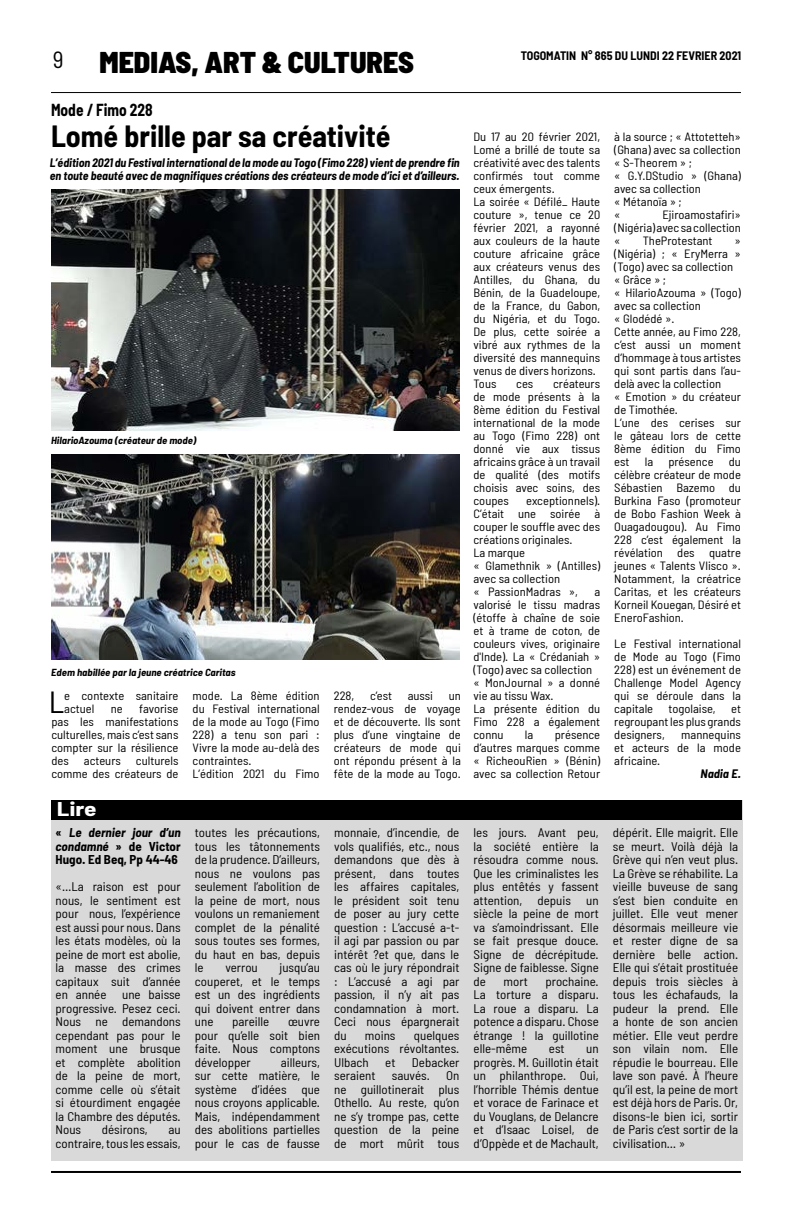
<style>
.page{position:relative;width:792px;height:1224px;background:#fff}
.page>*{position:absolute;margin:0;border:0;box-sizing:border-box;transform-origin:0 0}
.t1{font:semi-condensed 30.6px "Barlow";color:#000;scale:1.05 1}
.t2{font:700 semi-condensed 30px "Barlow";color:#000}
.t3{font:900 semi-condensed 30px "Barlow";color:#000}
.t4{font:semi-condensed 23.3px "Barlow";color:#000}
.t5{font:700 semi-condensed 19.4px "Barlow";color:#fff;scale:1.3 1}
.t6{font:700 semi-condensed 17px "Barlow";color:#000;scale:.91 1}
.t7{font:semi-condensed 12.5px/13.5px "Barlow";color:#000;text-align:justify;scale:1.04 1}
.t8{font:700 semi-condensed 12.5px/13.5px "Barlow";color:#000;text-align:justify;scale:1.04 1}
.t9{font:semi-condensed 12px/13px "Barlow";color:#000;text-align:justify;scale:1.05 1}
.t10{font:italic 700 semi-condensed 12px/13px "Barlow";color:#000}
.t11{font:700 semi-condensed 12px "Barlow";color:#000}
.t12{font:italic 700 semi-condensed 12px "Barlow";color:#000;scale:1.05 1}
.t13{font:italic 700 semi-condensed 10px "Barlow";color:#000;scale:1.08 1}
.s1{font-style:italic}
</style>
<div class="page">
<hr style="left:51px;top:1171px;width:690px;height:2px;background:#000">
<hr style="left:51px;top:92px;width:690px;height:1px;background:#000">
<div style="left:51px;top:800px;width:691px;height:360px;background:#d9d9d9"></div>
<div style="left:51px;top:801px;width:691px;height:19px;background:#000"></div>
<img style="left:51px;top:189px;width:409px;height:242px">
<img style="left:51px;top:455px;width:408px;height:205px">
<h3 class="t4" style="left:53px;top:45px;width:12px">9</h3>
<p class="t11" style="left:521px;top:48px;width:222px">TOGOMATIN N° 865 DU LUNDI 22 FEVRIER 2021</p>
<h2 class="t3" style="left:99px;top:44px;width:316px">MEDIAS, ART &amp; CULTURES</h2>
<h3 class="t6" style="left:51px;top:99px;width:113px">Mode / Fimo 228</h3>
<h2 class="t2" style="left:51px;top:118px;width:341px">Lomé brille par sa créativité</h2>
<p class="t10" style="left:50px;top:156px;width:411px">L’édition 2021 du Festival international de la mode au Togo (Fimo 228) vient de prendre fin en toute beauté avec de magnifiques créations des créateurs de mode d’ici et d’ailleurs.</p>
<p class="t9" style="left:614px;top:130px;width:122px;text-align:left">à la source ; « Attotetteh» (Ghana) avec sa collection « S-Theorem » ;<br>« G.Y.DStudio » (Ghana) avec sa collection<br>« Métanoïa » ;<br>«</p>
<p class="t9" style="left:473px;top:130px;width:122px;text-align:left">Du 17 au 20 février 2021,<br>Lomé a brillé de toute sa créativité avec des talents confirmés tout comme ceux émergents.<br>La soirée « Défilé_ Haute couture », tenue ce 20 février 2021, a rayonné aux couleurs de la haute couture africaine grâce aux créateurs venus des<br>Antilles, du Ghana, du<br>Bénin, de la Guadeloupe, de la France, du Gabon, du Nigéria, et du Togo.<br>De plus, cette soirée a vibré aux rythmes de la diversité des mannequins venus de divers horizons.<br>Tous</p>
<p class="t9" style="left:614px;top:208px;width:122px;text-indent:48px">Ejiroamostafiri» (Nigéria) avec sa collection «</p>
<p class="t9" style="left:643px;top:234px;width:68px">TheProtestant</p>
<p class="t9" style="left:614px;top:234px;width:122px;text-align:left;text-indent:120px">» (Nigéria) ; « EryMerra » (Togo) avec sa collection « Grâce » ;<br>« HilarioAzouma » (Togo) avec sa collection<br>« Glodédé ».<br>Cette année, au Fimo 228, c’est aussi un moment d’hommage à tous artistes qui sont partis dans l’au&shy;delà avec la collection<br>« Emotion » du créateur de Timothée.<br>L’une des cerises sur le gâteau lors de cette<br>8ème édition du Fimo est</p>
<p class="t9" style="left:473px;top:377px;width:122px;text-indent:80px">créateurs de mode présents à la 8ème édition du Festival international de la mode au Togo (Fimo 228) ont donné vie aux tissus africains grâce à un travail de qualité (des motifs choisis avec soins, des coupes</p>
<p class="t9" style="left:516px;top:377px;width:18px">ces</p>
<p class="t13" style="left:51px;top:434px;width:136px">HilarioAzouma (créateur de mode)</p>
<p class="t9" style="left:645px;top:455px;width:10px">la</p>
<p class="t9" style="left:668px;top:455px;width:45px">présence</p>
<p class="t9" style="left:614px;top:455px;width:122px;text-indent:115px">du célèbre créateur de mode Sébastien Bazemo du Burkina Faso (promoteur de Bobo Fashion Week à Ouagadougou). Au Fimo 228 c’est également la révélation des quatre jeunes « Talents Vlisco ».<br>Notamment, la créatrice Caritas, et les créateurs Korneil Kouegan, Désiré et EneroFashion.</p>
<p class="t9" style="left:614px;top:637px;width:122px">Le Festival international de Mode au Togo (Fimo 228) est un événement de Challenge Model Agency qui se déroule dans la capitale</p>
<p class="t9" style="left:473px;top:494px;width:122px;text-align:left;text-indent:53px">exceptionnels).<br>C’était une soirée à couper le souffle avec des créations originales.<br>La marque<br>« Glamethnik » (Antilles) avec sa collection<br>« PassionMadras »,</p>
<p class="t9" style="left:473px;top:585px;width:122px;text-align:left;text-indent:121px">a valorisé le tissu madras (étoffe à chaîne de soie et à trame de coton, de couleurs vives, originaire d'Inde). La « Crédaniah » (Togo) avec sa collection « MonJournal » a donné vie au tissu Wax.<br>La présente édition du<br>Fimo 228 a également connu</p>
<p class="t13" style="left:51px;top:667px;width:172px">Edem habillée par la jeune créatrice Caritas</p>
<p class="t9" style="left:193px;top:689px;width:122px;text-align:left">mode. La 8ème édition du Festival international de la mode au Togo (Fimo<br>228) a tenu son pari :<br>Vivre la mode au-delà des contraintes.<br>L’édition 2021 du Fimo</p>
<p class="t9" style="left:334px;top:689px;width:21px">228,</p>
<p class="t9" style="left:370px;top:689px;width:22px">c’est</p>
<p class="t9" style="left:408px;top:689px;width:26px">aussi</p>
<h1 class="t1" style="left:49px;top:683px;width:16px">L</h1>
<p class="t9" style="left:64px;top:689px;width:110px">e contexte sanitaire actuel</p>
<p class="t9" style="left:334px;top:689px;width:122px;text-indent:115px">un rendez-vous de voyage et de découverte. Ils sont plus d’une vingtaine de créateurs de mode qui ont répondu présent à la fête de la mode au Togo.</p>
<p class="t9" style="left:51px;top:702px;width:122px;text-indent:88px">favorise pas les manifestations culturelles, mais c’est sans compter sur la résilience des</p>
<p class="t9" style="left:669px;top:702px;width:46px">togolaise,</p>
<p class="t9" style="left:614px;top:702px;width:122px;text-indent:117px">et regroupant les plus grands designers,</p>
<p class="t9" style="left:111px;top:702px;width:13px">ne</p>
<p class="t9" style="left:614px;top:728px;width:122px;text-indent:67px">mannequins et acteurs de la mode africaine.</p>
<p class="t12" style="left:701px;top:766px;width:40px">Nadia E.</p>
<p class="t9" style="left:473px;top:728px;width:122px;text-indent:81px">présence d’autres marques comme « RicheouRien » (Bénin) avec sa collection Retour</p>
<p class="t9" style="left:525px;top:728px;width:10px">la</p>
<p class="t9" style="left:51px;top:754px;width:122px;text-align:right">culturels<br>comme des créateurs de</p>
<p class="t9" style="left:84px;top:754px;width:37px">acteurs</p>
<h3 class="t5" style="left:57px;top:797px;width:32px">Lire</h3>
<p class="t8" style="left:56px;top:825px;width:122px">« <span class="s1">Le dernier jour d’un condamné</span> » de Victor Hugo. Ed Beq, Pp 44-46</p>
<p class="t7" style="left:56px;top:879px;width:122px">«…La raison est pour nous, le sentiment est pour nous, l’expérience est aussi pour nous. Dans les états modèles, où la peine de mort est abolie, la masse des crimes capitaux suit d’année en année une baisse progressive. Pesez ceci.<br>Nous ne demandons cependant pas pour le moment une brusque et complète abolition de la peine de mort, comme celle où s’était si étourdiment engagée la Chambre des députés.<br>Nous</p>
<p class="t7" style="left:102px;top:1122px;width:46px">désirons,</p>
<p class="t7" style="left:56px;top:1122px;width:122px;text-align:right">au<br>contraire, tous les essais,</p>
<p class="t7" style="left:195px;top:825px;width:122px">toutes les précautions, tous les tâtonnements de la prudence. D’ailleurs, nous ne voulons pas seulement l’abolition de la peine de mort, nous voulons un remaniement complet de la pénalité sous toutes ses formes, du haut en bas, depuis le</p>
<p class="t7" style="left:195px;top:960px;width:122px;text-indent:85px">jusqu’au couperet, et le temps est un des ingrédients qui doivent entrer dans une</p>
<p class="t7" style="left:225px;top:960px;width:33px">verrou</p>
<p class="t7" style="left:232px;top:1014px;width:37px">pareille</p>
<p class="t7" style="left:195px;top:1014px;width:122px;text-indent:93px">œuvre pour qu’elle soit bien faite. Nous comptons développer</p>
<p class="t7" style="left:195px;top:1055px;width:122px;text-indent:86px">ailleurs, sur cette matière, le système d’idées que nous croyons applicable.<br>Mais, indépendamment des abolitions partielles pour le cas de fausse</p>
<p class="t7" style="left:334px;top:825px;width:122px">monnaie, d’incendie, de vols qualifiés, etc., nous demandons que dès à présent, dans toutes les affaires capitales, le président soit tenu de poser au jury cette question : L’accusé a-t&shy;il agi par passion ou par intérêt ?et que, dans le cas où le jury répondrait : L’accusé a agi par passion, il n’y ait pas condamnation à mort.<br>Ceci nous épargnerait du</p>
<p class="t7" style="left:334px;top:1028px;width:122px;text-indent:80px">quelques exécutions révoltantes.<br>Ulbach</p>
<p class="t7" style="left:365px;top:1028px;width:31px">moins</p>
<p class="t7" style="left:385px;top:1055px;width:11px">et</p>
<p class="t7" style="left:412px;top:1055px;width:47px">Debacker</p>
<p class="t7" style="left:334px;top:1068px;width:41px">seraient</p>
<p class="t7" style="left:392px;top:1068px;width:38px">sauvés.</p>
<p class="t7" style="left:334px;top:1068px;width:122px;text-indent:112px">On ne guillotinerait plus Othello. Au reste, qu’on ne s’y trompe pas, cette question de la peine de mort mûrit tous</p>
<p class="t7" style="left:474px;top:825px;width:122px">les jours. Avant peu, la société entière la résoudra comme nous.<br>Que les criminalistes les plus entêtés y fassent attention, depuis un siècle la peine de mort va s’amoindrissant. Elle se fait presque douce.<br>Signe de décrépitude.<br>Signe de faiblesse. Signe de</p>
<p class="t7" style="left:474px;top:974px;width:122px;text-indent:72px">prochaine.<br>La torture a disparu.<br>La roue a disparu. La potence a disparu. Chose étrange ! la guillotine elle-même</p>
<p class="t7" style="left:504px;top:974px;width:25px">mort</p>
<p class="t7" style="left:549px;top:1041px;width:17px">est</p>
<p class="t7" style="left:474px;top:1041px;width:122px;text-indent:113px">un progrès. M. Guillotin était un philanthrope. Oui, l’horrible Thémis dentue et vorace de Farinace et du Vouglans, de Delancre et d’Isaac Loisel, de d’Oppède et de Machault,</p>
<p class="t7" style="left:613px;top:825px;width:122px">dépérit. Elle maigrit. Elle se meurt. Voilà déjà la Grève qui n’en veut plus.<br>La Grève se réhabilite. La vieille buveuse de sang s’est bien conduite en juillet. Elle veut mener désormais meilleure vie et rester digne de sa dernière belle action.<br>Elle qui s’était prostituée depuis trois siècles à tous les échafauds, la pudeur la prend. Elle a honte de son ancien métier. Elle veut perdre son vilain nom. Elle répudie le bourreau. Elle lave son pavé. À l’heure qu’il est, la peine de mort est déjà hors de Paris. Or, disons-le bien ici, sortir de Paris c’est sortir de la civilisation… »</p>
</div>
